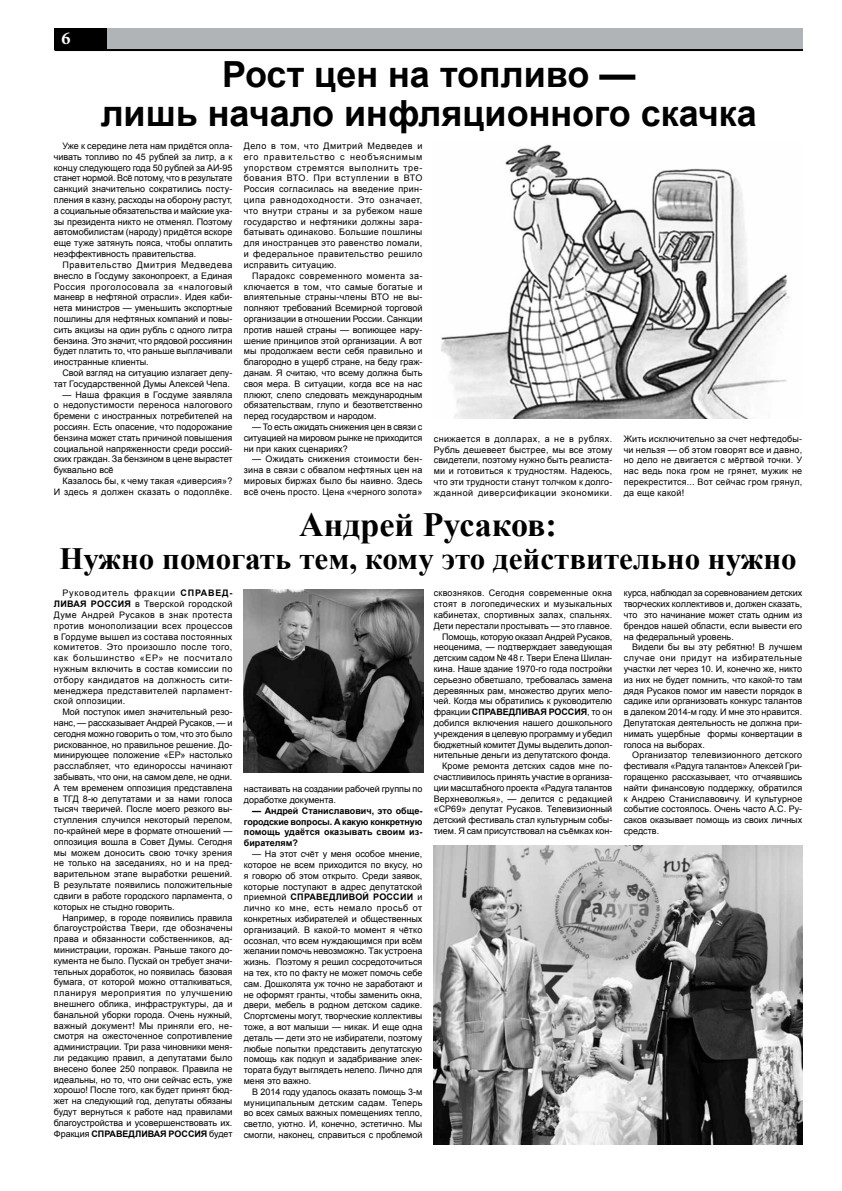
<style>
.page{position:relative;width:842px;height:1191px;background:#fff}
.page>*{position:absolute;margin:0;border:0;box-sizing:border-box;transform-origin:0 0}
.t1{font:700 36px/38.4px "Arial";color:#000;text-align:center}
.t2{font:700 34px "Times New Roman";color:#000}
.t3{font:700 31px "Times New Roman";color:#000}
.t4{font:700 18px "Minion Pro";color:#fff}
.t5{font:9px/10.8px "Arial";color:#000;text-align:justify}
.t6{font:700 9px/10.8px "Arial";color:#000;text-align:justify}
.t7{font:9px/10.8px "Arial";letter-spacing:.02em;color:#000;text-align:right}
.s1{font-weight:700}
</style>
<div class="page">
<div style="left:107px;top:28px;width:695px;height:22px;background:#b1b4b6"></div>
<div style="left:55px;top:28px;width:52px;height:22px;background:#000"></div>
<hr style="left:55px;top:49px;width:748px;height:2px;background:#000">
<img style="left:441px;top:144px;width:349px;height:275px">
<img style="left:244px;top:590px;width:179px;height:183px">
<img style="left:434px;top:845px;width:368px;height:299px">
<h3 class="t4" style="left:62px;top:26px;width:10px">6</h3>
<h1 class="t1" style="left:101px;top:57px;width:658px">Рост цен на топливо —<br>лишь начало инфляционного скачка</h1>
<p class="t5" style="left:54px;top:141px;width:180px;text-indent:8px">Уже к середине лета нам придётся опла&shy;чивать топливо по 45 рублей за литр, а к концу следующего года 50 рублей за АИ-95 станет нормой. Всё потому, что в результате санкций значительно сократились посту&shy;пления в казну, расходы на оборону растут, а социальные обязательства и майские ука&shy;зы президента никто не отменял. Поэтому автомобилистам (народу) придётся вскоре еще туже затянуть пояса, чтобы оплатить неэффективность правительства.</p>
<p class="t5" style="left:54px;top:259px;width:180px;text-indent:8px">Правительство Дмитрия Медведева внесло в Госдуму законопроект, а Единая Россия проголосовала за «налоговый маневр в нефтяной отрасли». Идея каби&shy;нета министров — уменьшить экспортные пошлины для нефтяных компаний и повы&shy;сить акцизы на один рубль с одного литра бензина. Это значит, что рядовой россиянин будет платить то, что раньше выплачивали иностранные клиенты.</p>
<p class="t5" style="left:54px;top:367px;width:180px;text-align:right">Свой взгляд на ситуацию излагает депу&shy;тат Государственной Думы Алексей Чепа.</p>
<p class="t5" style="left:54px;top:389px;width:180px;text-indent:8px">— Наша фракция в Госдуме заявляла о недопустимости переноса налогового бремени с иностранных потребителей на россиян. Есть опасение, что подорожание бензина может стать причиной повышения социальной напряженности среди россий&shy;ских граждан. За бензином в цене вырастет буквально всё</p>
<p class="t7" style="left:54px;top:475px;width:180px">Казалось бы, к чему такая «диверсия»?<br>И здесь я должен сказать о подоплёке.</p>
<p class="t5" style="left:244px;top:141px;width:180px">Дело в том, что Дмитрий Медведев и его правительство с необъяснимым упорством стремятся выполнить тре&shy;бования ВТО. При вступлении в ВТО Россия согласилась на введение прин&shy;ципа равнодоходности. Это означает, что внутри страны и за рубежом наше государство и нефтяники должны зара&shy;батывать одинаково. Большие пошлины для иностранцев это равенство ломали, и федеральное правительство решило исправить ситуацию.</p>
<p class="t5" style="left:244px;top:270px;width:180px;text-indent:8px">Парадокс современного момента за&shy;ключается в том, что самые богатые и влиятельные страны-члены ВТО не вы&shy;полняют требований Всемирной торговой организации в отношении России. Санкции против нашей страны — вопиющее нару&shy;шение принципов этой организации. А вот мы продолжаем вести себя правильно и благородно в ущерб стране, на беду граж&shy;данам. Я считаю, что всему должна быть своя мера. В ситуации, когда все на нас плюют, слепо следовать международным обязательствам, глупо и безответственно перед государством и народом.</p>
<p class="t5" style="left:244px;top:421px;width:180px;text-indent:8px">— То есть ожидать снижения цен в связи с ситуацией на мировом рынке не приходится ни при каких сценариях?</p>
<p class="t5" style="left:244px;top:454px;width:180px;text-indent:8px">— Ожидать снижения стоимости бен&shy;зина в связи с обвалом нефтяных цен на мировых биржах было бы наивно. Здесь всё очень просто. Цена «черного золота»</p>
<p class="t5" style="left:434px;top:433px;width:180px">снижается в долларах, а не в рублях.<br>Рубль дешевеет быстрее, мы все этому свидетели, поэтому нужно быть реалиста&shy;ми и готовиться к трудностям. Надеюсь, что эти трудности станут толчком к долго&shy;жданной диверсификации экономики.</p>
<p class="t5" style="left:624px;top:433px;width:180px">Жить исключительно за счет нефтедобы&shy;чи нельзя — об этом говорят все и давно, но дело не двигается с мёртвой точки. У нас ведь пока гром не грянет, мужик не перекрестится... Вот сейчас гром грянул, да еще какой!</p>
<h2 class="t2" style="left:299px;top:501px;width:259px">Андрей Русаков:</h2>
<h3 class="t3" style="left:59px;top:537px;width:739px">Нужно помогать тем, кому это действительно нужно</h3>
<p class="t5" style="left:54px;top:588px;width:180px;text-indent:8px">Руководитель фракции <span class="s1">СПРАВЕД-ЛИВАЯ РОССИЯ</span> в Тверской городской Думе Андрей Русаков в знак протеста против монополизации всех процессов в Гордуме вышел из состава постоянных комитетов. Это произошло после того, как большинство «ЕР» не посчитало нужным включить в состав комиссии по отбору кандидатов на должность сити&shy;менеджера представителей парламент&shy;ской оппозиции.</p>
<p class="t5" style="left:54px;top:706px;width:180px;text-indent:8px">Мой поступок имел значительный резо&shy;нанс, — рассказывает Андрей Русаков, — и сегодня можно говорить о том, что это было рискованное, но правильное решение. До&shy;минирующее положение «ЕР» настолько расслабляет, что единороссы начинают забывать, что они, на самом деле, не одни.<br>А тем временем оппозиция представлена в ТГД 8-ю депутатами и за нами голоса тысяч тверичей. После моего резкого вы&shy;ступления случился некоторый перелом, по-крайней мере в формате отношений — оппозиция вошла в Совет Думы. Сегодня мы можем доносить свою точку зрения не только на заседаниях, но и на пред&shy;варительном этапе выработки решений.<br>В результате появились положительные сдвиги в работе городского парламента, о которых не стыдно говорить.</p>
<p class="t5" style="left:54px;top:912px;width:180px;text-indent:8px">Например, в городе появились правила благоустройства Твери, где обозначены права и обязанности собственников, ад&shy;министрации, горожан. Раньше такого до&shy;кумента не было. Пускай он требует значи&shy;тельных доработок, но появилась базовая бумага, от которой можно отталкиваться, планируя мероприятия по улучшению внешнего облика, инфраструктуры, да и банальной уборки города. Очень нужный, важный документ! Мы приняли его, не&shy;смотря на ожесточенное сопротивление администрации. Три раза чиновники меня&shy;ли редакцию правил, а депутатами было внесено более 250 поправок. Правила не идеальны, но то, что они сейчас есть, уже хорошо! После того, как будет принят бюд&shy;жет на следующий год, депутаты обязаны будут вернуться к работе над правилами благоустройства и усовершенствовать их.<br>Фракция <span class="s1">СПРАВЕДЛИВАЯ РОССИЯ</span> будет</p>
<p class="t5" style="left:244px;top:784px;width:180px">настаивать на создании рабочей группы по доработке документа.</p>
<p class="t6" style="left:244px;top:805px;width:180px;text-indent:9px">— Андрей Станиславович, это обще&shy;городские вопросы. А какую конкретную помощь удаётся оказывать своим из&shy;бирателям?</p>
<p class="t5" style="left:244px;top:848px;width:180px;text-indent:8px">— На этот счёт у меня особое мнение, которое не всем приходится по вкусу, но я говорю об этом открыто. Среди заявок, которые поступают в адрес депутатской приемной <span class="s1">СПРАВЕДЛИВОЙ РОССИИ</span> и лично ко мне, есть немало просьб от конкретных избирателей и общественных организаций. В какой-то момент я чётко осознал, что всем нуждающимся при всём желании помочь невозможно. Так устроена жизнь. Поэтому я решил сосредоточиться на тех, кто по факту не может помочь себе сам. Дошколята уж точно не заработают и не оформят гранты, чтобы заменить окна, двери, мебель в родном детском садике.<br>Спортсмены могут, творческие коллективы тоже, а вот малыши — никак. И еще одна деталь — дети это не избиратели, поэтому любые попытки представить депутатскую помощь как подкуп и задабривание элек&shy;тората будут выглядеть нелепо. Лично для меня это важно.</p>
<p class="t5" style="left:244px;top:1086px;width:180px;text-indent:8px">В 2014 году удалось оказать помощь 3-м муниципальным детским садам. Теперь во всех самых важных помещениях тепло, светло, уютно. И, конечно, эстетично. Мы смогли, наконец, справиться с проблемой</p>
<p class="t5" style="left:434px;top:588px;width:180px;text-align:right">сквозняков. Сегодня современные окна стоят в логопедических и музыкальных кабинетах, спортивных залах, спальнях.<br>Дети перестали простывать — это главное.<br>Помощь, которую оказал Андрей Русаков, неоценима, — подтверждает заведующая детским садом № 48 г. Твери Елена Шилан&shy;кина. Наше здание 1970-го года постройки серьезно обветшало, требовалась замена деревянных рам, множество других мело&shy;чей. Когда мы обратились к руководителю фракции <span class="s1">СПРАВЕДЛИВАЯ РОССИЯ</span>, то он добился включения нашего дошкольного учреждения в целевую программу и убедил бюджетный комитет Думы выделить допол&shy;нительные деньги из депутатского фонда.<br>Кроме ремонта детских садов мне по&shy;счастливилось принять участие в организа&shy;ции масштабного проекта «Радуга талантов Верхневолжья», — делится с редакцией «СР69» депутат Русаков. Телевизионный детский фестиваль стал культурным собы&shy;тием. Я сам присутствовал на съёмках кон-</p>
<p class="t5" style="left:624px;top:588px;width:180px">курса, наблюдал за соревнованием детских творческих коллективов и, должен сказать, что это начинание может стать одним из брендов нашей области, если вывести его на федеральный уровень.</p>
<p class="t5" style="left:624px;top:642px;width:180px;text-indent:8px">Видели бы вы эту ребятню! В лучшем случае они придут на избирательные участки лет через 10. И, конечно же, никто из них не будет помнить, что какой-то там дядя Русаков помог им навести порядок в садике или организовать конкурс талантов в далеком 2014-м году. И мне это нравится.<br>Депутатская деятельность не должна при&shy;нимать ущербные формы конвертации в голоса на выборах.</p>
<p class="t5" style="left:624px;top:750px;width:180px;text-indent:8px">Организатор телевизионного детского фестиваля «Радуга талантов» Алексей Гри&shy;горащенко рассказывает, что отчаявшись найти финансовую поддержку, обратился к Андрею Станиславовичу. И культурное событие состоялось. Очень часто А.С. Ру&shy;саков оказывает помощь из своих личных средств.</p>
</div>
